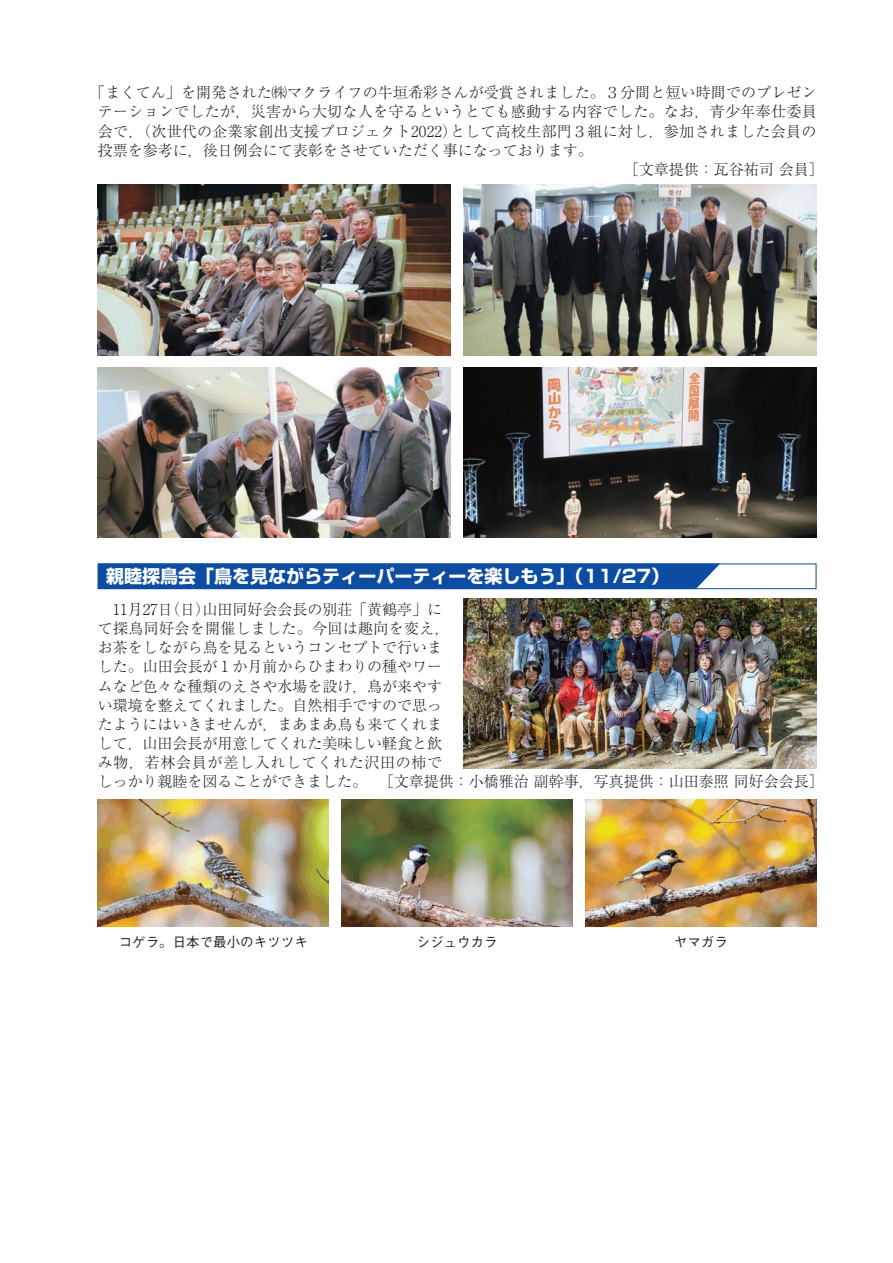
<style>
.page{position:relative;width:893px;height:1263px;background:#fff}
.page>*{position:absolute;margin:0;border:0;box-sizing:border-box;transform-origin:0 0}
.t1{font:700 18px "Shin Go Pro";color:#fff}
.t2{font:300 15px/19.2px "Ryumin Pro";color:#231f20}
.t3{font:300 15px "Ryumin Pro";letter-spacing:.02em;color:#231f20}
.t4{font:500 13.5px "Gothic BBB Pro";color:#231f20}
</style>
<div class="page">
<div style="left:100px;top:565px;width:619px;height:22px;background:#0d4da1"></div>
<div style="left:98px;top:563px;width:718px;height:26px;border:1px solid #0d4da1"></div>
<img style="left:98px;top:185px;width:353px;height:170px">
<img style="left:98px;top:368px;width:353px;height:170px">
<img style="left:463px;top:185px;width:353px;height:170px">
<img style="left:463px;top:368px;width:353px;height:170px">
<img style="left:98px;top:799px;width:231px;height:128px">
<img style="left:342px;top:799px;width:231px;height:128px">
<img style="left:585px;top:799px;width:231px;height:128px">
<img style="left:463px;top:598px;width:353px;height:171px">
<p class="t2" style="left:90px;top:82px;width:728px">「まくてん」を開発された㈱マクライフの牛垣希彩さんが受賞されました。３分間と短い時間でのプレゼン</p>
<p class="t3" style="left:98px;top:100px;width:720px">テーションでしたが，災害から大切な人を守るというとても感動する内容でした。なお，青少年奉仕委員</p>
<p class="t3" style="left:98px;top:119px;width:720px">会で，（次世代の企業家創出支援プロジェクト2022）として高校生部門３組に対し，参加されました会員の</p>
<p class="t2" style="left:98px;top:139px;width:497px">投票を参考に，後日例会にて表彰をさせていただく事になっております。</p>
<p class="t2" style="left:624px;top:158px;width:201px">［文章提供：瓦谷祐司 会員］</p>
<p class="t1" style="left:106px;top:562px;width:591px">親睦探鳥会「鳥を見ながらティーパーティーを楽しもう」（11/27）　　</p>
<p class="t2" style="left:98px;top:598px;width:728px">　11月27日（日）山田同好会会長の別荘「黄鶴亭」に<br>て探鳥同好会を開催しました。今回は趣向を変え，<br>お茶をしながら鳥を見るというコンセプトで行いま<br>した。山田会長が１か月前からひまわりの種やワー<br>ムなど色々な種類のえさや水場を設け，鳥が来やす<br>い環境を整えてくれました。自然相手ですので思っ<br>たようにはいきませんが，まあまあ鳥も来てくれま<br>して，山田会長が用意してくれた美味しい軽食と飲<br>み物，若林会員が差し入れしてくれた沢田の柿で<br>しっかり親睦を図ることができました。 ［文章提供：小橋雅治 副幹事，写真提供：山田泰照 同好会会長］</p>
<p class="t4" style="left:119px;top:931px;width:190px">コゲラ。日本で最小のキツツキ</p>
<p class="t4" style="left:417px;top:931px;width:82px">シジュウカラ</p>
<p class="t4" style="left:674px;top:931px;width:55px">ヤマガラ</p>
</div>
